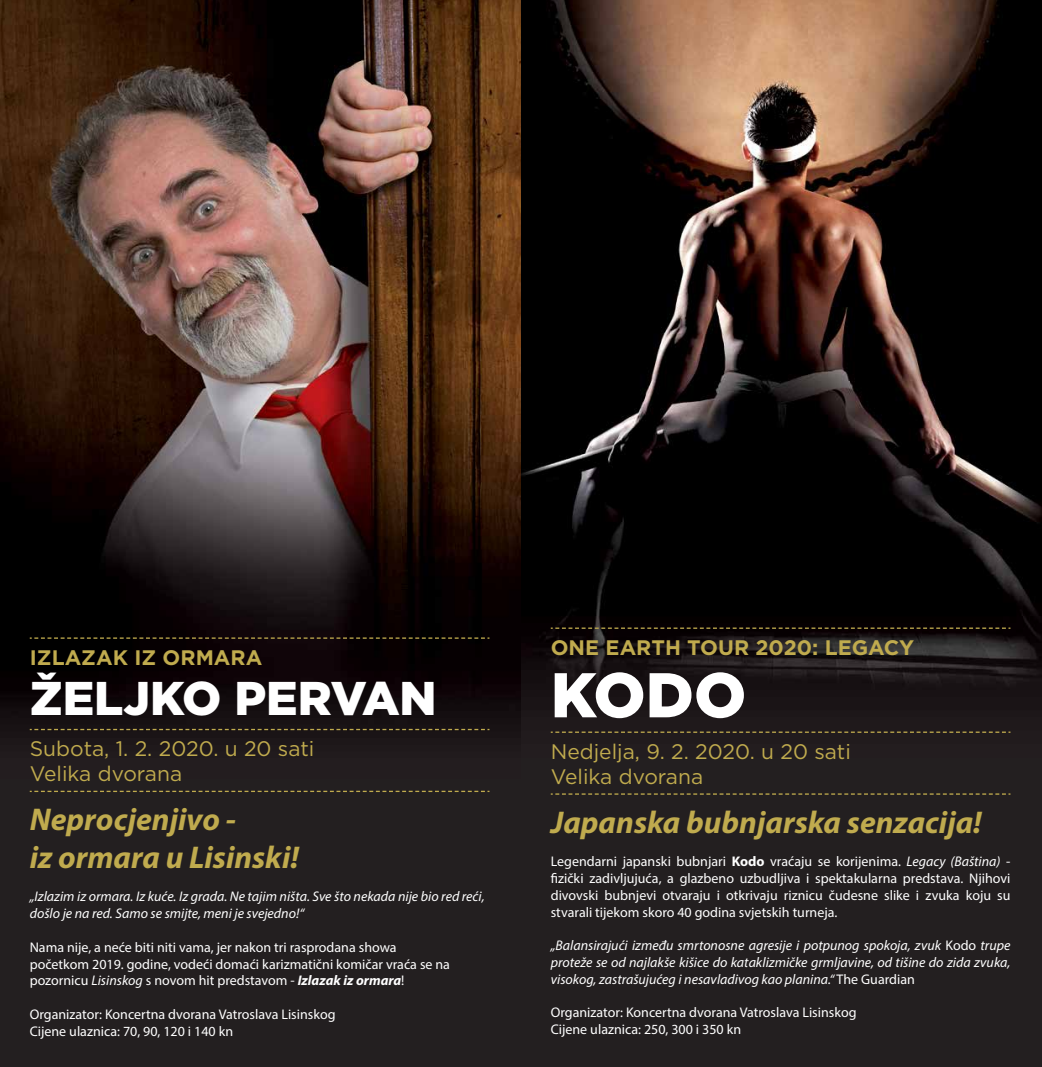
<style>
.page{position:relative;width:1042px;height:1067px;background:#fff}
.page>*{position:absolute;margin:0;border:0;box-sizing:border-box;transform-origin:0 0}
.t1{font:900 63px "Gotham";color:#fff}
.t2{font:900 47.25px "Gotham";color:#fff}
.t3{font:italic 700 31.5px/37.8px "Myriad Pro";color:#c0ab4e}
.t4{font:21px/25.2px "Gotham";color:#c0ab4e}
.t5{font:700 21px "Gotham";color:#c0ab4e}
.t6{font:14px/16.8px "Myriad Pro";color:#fff}
.t7{font:italic 14px/16.8px "Myriad Pro";color:#fff}
.s1{font-style:italic}
.s2{font-weight:700;font-style:italic}
.s3{font-weight:700}
.s4{font-style:normal}
</style>
<div class="page">
<div style="left:0;top:0;width:521px;height:1067px;background:#231f20"></div>
<img style="left:0;top:0;width:521px;height:738px">
<div style="left:521px;top:0;width:521px;height:1067px;background:#231f20"></div>
<img style="left:521px;top:0;width:521px;height:733px">
<svg style="left:30px;top:637px;width:459px;height:2px"></svg>
<svg style="left:30px;top:729px;width:459px;height:1px"></svg>
<svg style="left:30px;top:790px;width:459px;height:2px"></svg>
<svg style="left:551px;top:627px;width:459px;height:2px"></svg>
<svg style="left:551px;top:731px;width:459px;height:2px"></svg>
<svg style="left:551px;top:793px;width:459px;height:1px"></svg>
<h3 class="t5" style="left:30px;top:643px;width:234px">IZLAZAK IZ ORMARA</h3>
<h2 class="t2" style="left:30px;top:665px;width:408px">ŽELJKO PERVAN</h2>
<h3 class="t4" style="left:30px;top:735px;width:286px">Subota, 1. 2. 2020. u 20 sati<br>Velika dvorana</h3>
<h3 class="t3" style="left:30px;top:799px;width:271px">Neprocjenjivo -<br>iz ormara u Lisinski!</h3>
<p class="t7" style="left:30px;top:888px;width:456px">„Izlazim iz ormara. Iz kuće. Iz grada. Ne tajim ništa. Sve što nekada nije bio red reći, došlo je na red. Samo se smijte, meni je svejedno!“</p>
<p class="t6" style="left:30px;top:938px;width:422px">Nama nije, a neće biti niti vama, jer nakon tri rasprodana showa početkom 2019. godine, vodeći domaći karizmatični komičar vraća se na pozornicu <span class="s1">Lisinskog</span> s novom hit predstavom - <span class="s2">Izlazak iz ormara</span>!</p>
<p class="t6" style="left:30px;top:1005px;width:307px">Organizator: Koncertna dvorana Vatroslava Lisinskog<br>Cijene ulaznica: 70, 90, 120 i 140 kn</p>
<h3 class="t5" style="left:551px;top:633px;width:365px">ONE EARTH TOUR 2020: LEGACY</h3>
<h1 class="t1" style="left:551px;top:651px;width:197px">KODO</h1>
<h3 class="t4" style="left:551px;top:738px;width:302px">Nedjelja, 9. 2. 2020. u 20 sati<br>Velika dvorana</h3>
<h3 class="t3" style="left:551px;top:802px;width:432px">Japanska bubnjarska senzacija!</h3>
<p class="t6" style="left:551px;top:853px;width:461px;text-align:justify">Legendarni japanski bubnjari <span class="s3">Kodo</span> vraćaju se korijenima. <span class="s1">Legacy (Baština)</span> - fizički zadivljujuća, a glazbeno uzbudljiva i spektakularna predstava. Njihovi divovski bubnjevi otvaraju i otkrivaju riznicu čudesne slike i zvuka koju su stvarali tijekom skoro 40 godina svjetskih turneja.</p>
<p class="t7" style="left:551px;top:937px;width:461px;text-align:justify">„Balansirajući između smrtonosne agresije i potpunog spokoja, zvuk <span class="s4">Kodo</span> trupe proteže se od najlakše kišice do kataklizmičke grmljavine, od tišine do zida zvuka, visokog, zastrašujućeg i nesavladivog kao planina.“ <span class="s4">The Guardian</span></p>
<p class="t6" style="left:551px;top:1004px;width:307px">Organizator: Koncertna dvorana Vatroslava Lisinskog<br>Cijene ulaznica: 250, 300 i 350 kn</p>
</div>
